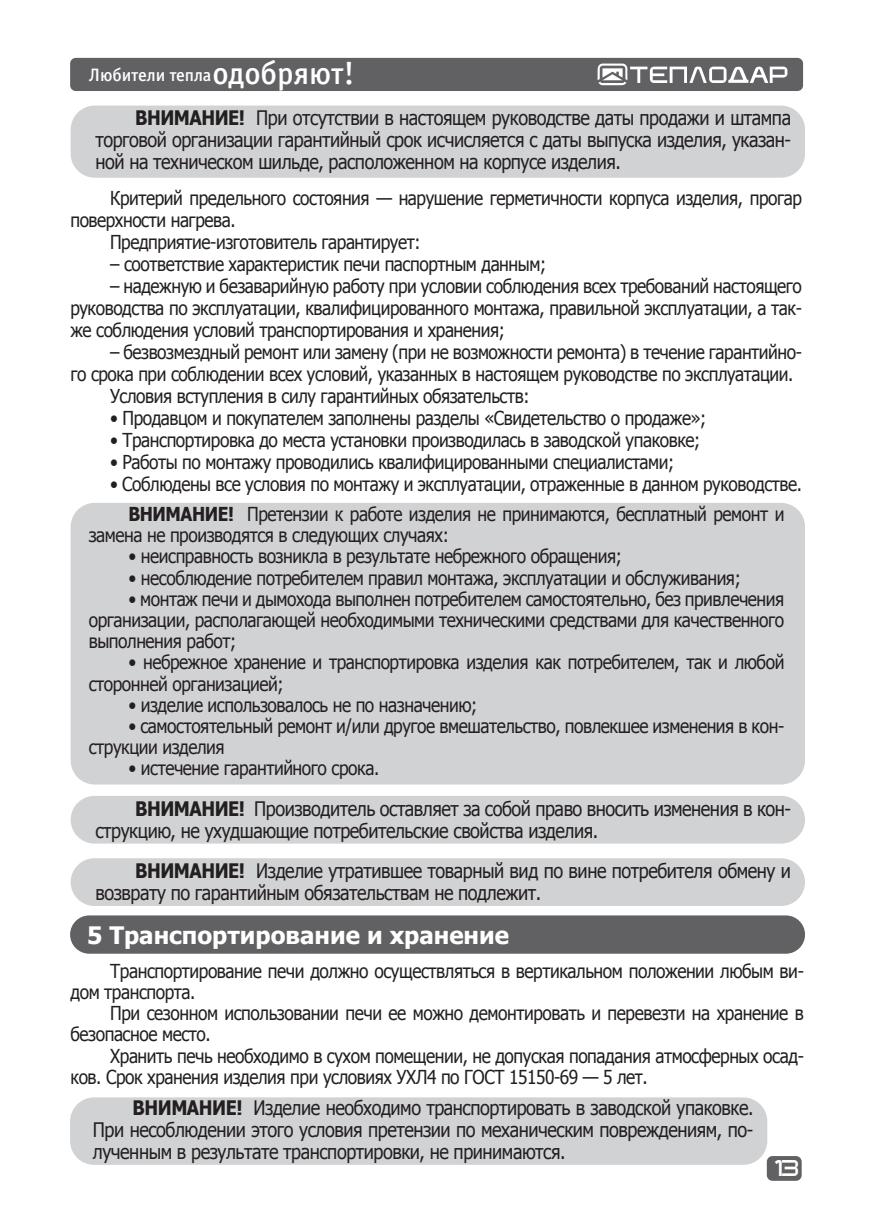
<style>
.page{position:relative;width:874px;height:1225px;background:#fff}
.page>*{position:absolute;margin:0;border:0;box-sizing:border-box;transform-origin:0 0}
.t1{font:700 24px "Tahoma";color:#fff}
.t2{font:20px/22px "Tahoma";letter-spacing:-.025em;color:#231f20;text-align:justify;scale:.9 1}
.t3{font:19.2px/21.2px "Tahoma";letter-spacing:-.025em;color:#231f20;scale:.9 1}
.t4{font:18px "Officina Sans Medium C";letter-spacing:-.005em;color:#fff}
.t5{font:16px "teplodar";color:#fff}
.s1{font-size:32px}
.s2{font-weight:700}
</style>
<div class="page">
<div style="left:766px;top:1156px;width:35px;height:24px;background:#616164;border-radius:6px"></div>
<div style="left:70px;top:58px;width:732px;height:33px;background:#616164;border-radius:6px"></div>
<svg style="left:597px;top:63px;width:190px;height:22px"></svg>
<div style="left:71px;top:503px;width:733px;height:281px;background:#d1d2d4;border-radius:24px"></div>
<div style="left:70px;top:915px;width:734px;height:38px;background:#616164;border-radius:19px"></div>
<div style="left:70px;top:1097px;width:696px;height:67px;background:#d1d2d4;border-radius:24px"></div>
<div style="left:71px;top:106px;width:733px;height:72px;background:#d1d2d4;border-radius:24px"></div>
<div style="left:71px;top:796px;width:733px;height:47px;background:#d1d2d4;border-radius:24px"></div>
<div style="left:71px;top:858px;width:733px;height:48px;background:#d1d2d4;border-radius:24px"></div>
<p class="t4" style="left:89px;top:65px;width:267px">Любители тепла<span class="s1">одобряют!</span></p>
<p class="t2" style="left:95px;top:106px;width:774px;text-indent:40px"><span class="s2">ВНИМАНИЕ!</span> При отсутствии в настоящем руководстве даты продажи и штампа торговой организации гарантийный срок исчисляется с даты выпуска изделия, указан&shy;ной на техническом шильде, расположенном на корпусе изделия.</p>
<p class="t3" style="left:110px;top:186px;width:769px">Критерий предельного состояния — нарушение герметичности корпуса изделия, прогар</p>
<p class="t3" style="left:70px;top:208px;width:185px">поверхности нагрева.</p>
<p class="t3" style="left:110px;top:230px;width:346px">Предприятие-изготовитель гарантирует:</p>
<p class="t3" style="left:110px;top:252px;width:485px">– соответствие характеристик печи паспортным данным;</p>
<p class="t3" style="left:70px;top:274px;width:814px;line-height:22px;text-align:justify;text-indent:40px">– надежную и безаварийную работу при условии соблюдения всех требований настоящего руководства по эксплуатации, квалифицированного монтажа, правильной эксплуатации, а так&shy;же соблюдения условий транспортирования и хранения;</p>
<p class="t3" style="left:110px;top:340px;width:770px">– безвозмездный ремонт или замену (при не возможности ремонта) в течение гарантийно-</p>
<p class="t3" style="left:70px;top:362px;width:804px">го срока при соблюдении всех условий, указанных в настоящем руководстве по эксплуатации.</p>
<p class="t3" style="left:110px;top:384px;width:467px">Условия вступления в силу гарантийных обязательств:</p>
<p class="t3" style="left:110px;top:406px;width:663px">• Продавцом и покупателем заполнены разделы «Свидетельство о продаже»;</p>
<p class="t3" style="left:110px;top:428px;width:657px">• Транспортировка до места установки производилась в заводской упаковке;</p>
<p class="t3" style="left:110px;top:450px;width:628px">• Работы по монтажу проводились квалифицированными специалистами;</p>
<p class="t3" style="left:110px;top:472px;width:769px">• Соблюдены все условия по монтажу и эксплуатации, отраженные в данном руководстве.</p>
<p class="t3" style="left:89px;top:502px;width:774px;text-indent:40px"><span class="s2">ВНИМАНИЕ!</span> Претензии к работе изделия не принимаются, бесплатный ремонт и замена не производятся в следующих случаях:</p>
<p class="t3" style="left:128px;top:545px;width:549px">• неисправность возникла в результате небрежного обращения;</p>
<p class="t3" style="left:128px;top:566px;width:681px">• несоблюдение потребителем правил монтажа, эксплуатации и обслуживания;</p>
<p class="t3" style="left:89px;top:587px;width:774px;text-align:justify;text-indent:40px">• монтаж печи и дымохода выполнен потребителем самостоятельно, без привлечения организации, располагающей необходимыми техническими средствами для качественного выполнения работ;</p>
<p class="t3" style="left:89px;top:651px;width:774px;text-indent:40px">• небрежное хранение и транспортировка изделия как потребителем, так и любой сторонней организацией;</p>
<p class="t3" style="left:128px;top:693px;width:389px">• изделие использовалось не по назначению;</p>
<p class="t3" style="left:89px;top:714px;width:774px;text-indent:40px">• самостоятельный ремонт и/или другое вмешательство, повлекшее изменения в кон&shy;струкции изделия</p>
<p class="t3" style="left:128px;top:757px;width:280px">• истечение гарантийного срока.</p>
<p class="t2" style="left:95px;top:796px;width:774px;text-indent:40px"><span class="s2">ВНИМАНИЕ!</span> Производитель оставляет за собой право вносить изменения в кон&shy;струкцию, не ухудшающие потребительские свойства изделия.</p>
<p class="t2" style="left:95px;top:859px;width:774px;text-indent:40px"><span class="s2">ВНИМАНИЕ!</span> Изделие утратившее товарный вид по вине потребителя обмену и возврату по гарантийным обязательствам не подлежит.</p>
<p class="t1" style="left:87px;top:918px;width:423px">5 Транспортирование и хранение</p>
<p class="t3" style="left:70px;top:959px;width:816px;text-indent:40px">Транспортирование печи должно осуществляться в вертикальном положении любым ви&shy;дом транспорта.</p>
<p class="t3" style="left:70px;top:1001px;width:815px;text-indent:40px">При сезонном использовании печи ее можно демонтировать и перевезти на хранение в безопасное место.</p>
<p class="t3" style="left:70px;top:1044px;width:816px;text-indent:40px">Хранить печь необходимо в сухом помещении, не допуская попадания атмосферных осад&shy;ков. Срок хранения изделия при условиях УХЛ4 по ГОСТ 15150-69 — 5 лет.</p>
<p class="t2" style="left:93px;top:1095px;width:735px;text-indent:40px"><span class="s2">ВНИМАНИЕ!</span> Изделие необходимо транспортировать в заводской упаковке.<br>При несоблюдении этого условия претензии по механическим повреждениям, по&shy;лученным в результате транспортировки, не принимаются.</p>
<p class="t5" style="left:770px;top:1161px;width:29px">13</p>
</div>
